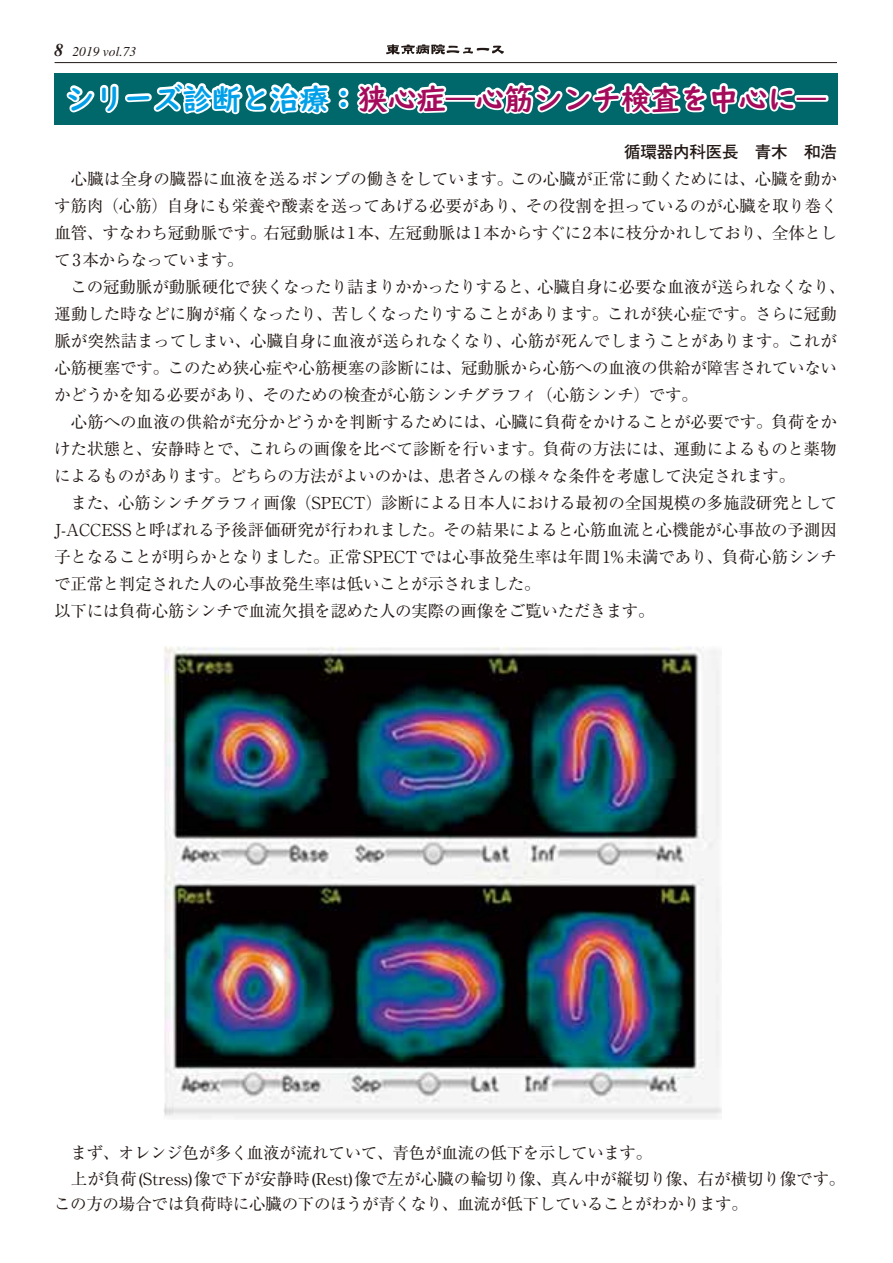
<style>
.page{position:relative;width:893px;height:1263px;background:#fff}
.page>*{position:absolute;margin:0;border:0;box-sizing:border-box;transform-origin:0 0}
.t1{font:29.25px "UD Digi Kyokasho NP B";color:#a40b5b}
.t2{font:16.5px/27px "Ryumin Pr 5";letter-spacing:-.01em;color:#221815}
.t3{font:700 16.5px "Futo Go B101 Pr 5";letter-spacing:-.01em;color:#221815}
.t4{font:italic 13.5px "Times LT Std";color:#221815}
.s1{font-weight:700;font-size:18px}
.s2{color:#00a0e9}
</style>
<div class="page">
<div style="left:55px;top:74px;width:783px;height:51px;background:#00686b"></div>
<hr style="left:55px;top:62px;width:782px;height:1px;background:#221815">
<svg style="left:63px;top:44px;width:736px;height:71px"></svg>
<div style="left:795px;top:95px;width:33px;height:7px;border:4px solid #fff"></div>
<img style="left:163px;top:647px;width:558px;height:471px">
<p class="t4" style="left:55px;top:44px;width:83px"><span class="s1">8</span> 2019 vol.73</p>
<h1 class="t1" style="left:66px;top:81px;width:762px"><span class="s2">シリーズ診断と治療：</span>狭心症―心筋シンチ検査を中心に―</h1>
<p class="t3" style="left:624px;top:139px;width:215px">循環器内科医長　青木　和浩</p>
<p class="t2" style="left:54px;top:165px;width:793px">　心臓は全身の臓器に血液を送るポンプの働きをしています。この心臓が正常に動くためには、心臓を動かす筋肉（心筋）自身にも栄養や酸素を送ってあげる必要があり、その役割を担っているのが心臓を取り巻く血管、すなわち冠動脈です。右冠動脈は1本、左冠動脈は1本からすぐに2本に枝分かれしており、全体として3本からなっています。<br>　この冠動脈が動脈硬化で狭くなったり詰まりかかったりすると、心臓自身に必要な血液が送られなくなり、運動した時などに胸が痛くなったり、苦しくなったりすることがあります。これが狭心症です。さらに冠動脈が突然詰まってしまい、心臓自身に血液が送られなくなり、心筋が死んでしまうことがあります。これが心筋梗塞です。このため狭心症や心筋梗塞の診断には、冠動脈から心筋への血液の供給が障害されていないかどうかを知る必要があり、そのための検査が心筋シンチグラフィ（心筋シンチ）です。<br>　心筋への血液の供給が充分かどうかを判断するためには、心臓に負荷をかけることが必要です。負荷をかけた状態と、安静時とで、これらの画像を比べて診断を行います。負荷の方法には、運動によるものと薬物によるものがあります。どちらの方法がよいのかは、患者さんの様々な条件を考慮して決定されます。<br>　また、心筋シンチグラフィ画像（SPECT）診断による日本人における最初の全国規模の多施設研究としてJ-ACCESSと呼ばれる予後評価研究が行われました。その結果によると心筋血流と心機能が心事故の予測因子となることが明らかとなりました。正常SPECTでは心事故発生率は年間1%未満であり、負荷心筋シンチで正常と判定された人の心事故発生率は低いことが示されました。<br>以下には負荷心筋シンチで血流欠損を認めた人の実際の画像をご覧いただきます。</p>
<p class="t2" style="left:54px;top:1139px;width:793px;line-height:25.5px">　まず、オレンジ色が多く血液が流れていて、青色が血流の低下を示しています。<br>　上が負荷(Stress)像で下が安静時(Rest)像で左が心臓の輪切り像、真ん中が縦切り像、右が横切り像です。この方の場合では負荷時に心臓の下のほうが青くなり、血流が低下していることがわかります。</p>
</div>
